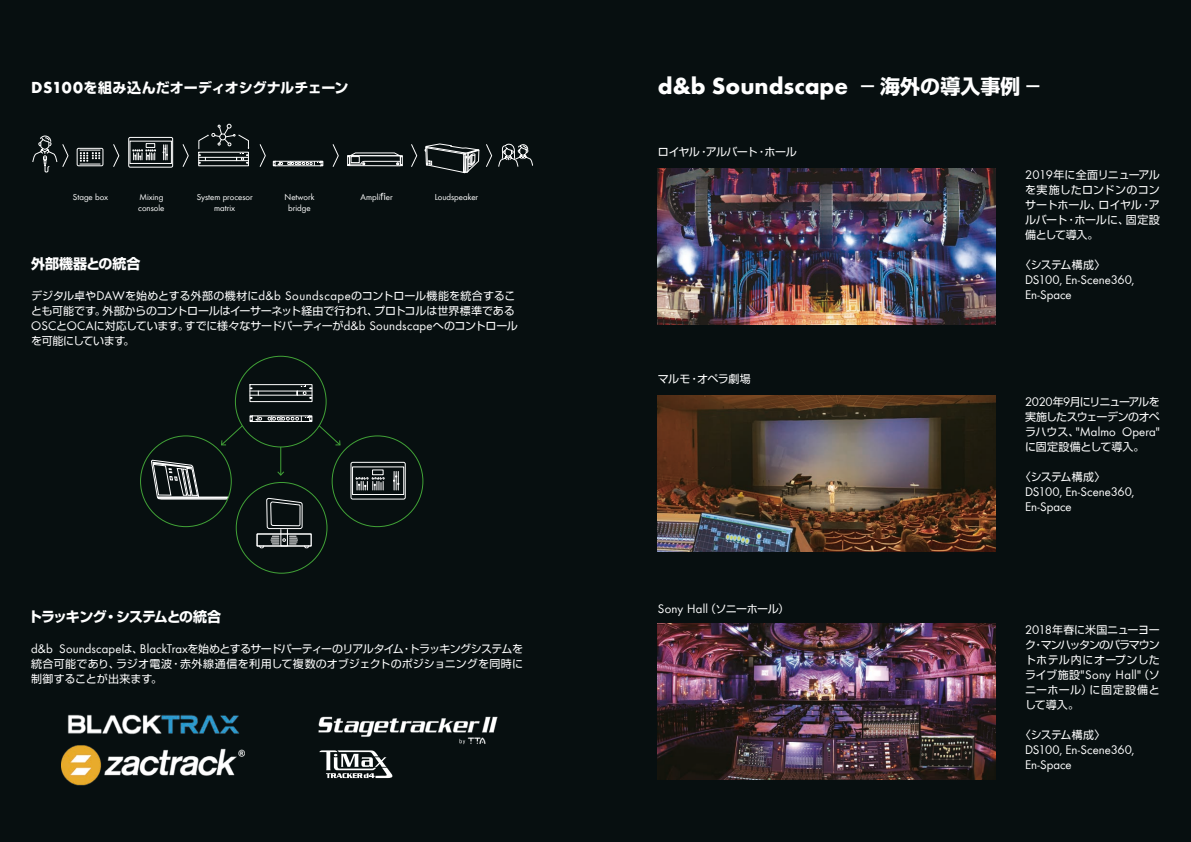
<style>
.page{position:relative;width:1191px;height:842px;background:#070f10}
.page>*{position:absolute;margin:0;border:0;box-sizing:border-box;transform-origin:0 0}
.t1{font:700 24px "dbaudio Futura Japanese";color:#fff}
.t2{font:700 14px "dbaudio Futura Japanese";letter-spacing:-.01em;color:#fff}
.t3{font:700 14px "dbaudio Futura Japanese";letter-spacing:-.075em;color:#fff}
.t4{font:13px/15px "dbaudio Futura Japanese";color:#fff}
.t5{font:13px "dbaudio Futura Japanese";letter-spacing:.025em;color:#fff}
.t6{font:11px/15px "dbaudio Futura Japanese";letter-spacing:-.015em;color:#fff;text-align:justify}
.t7{font:11px/15px "dbaudio Futura Japanese";letter-spacing:-.08em;color:#fff}
.t8{font:11px/15px "dbaudio Futura Japanese";letter-spacing:.03em;color:#fff}
.t9{font:11px "dbaudio Futura Japanese";letter-spacing:-.055em;color:#fff}
.t10{font:11px "dbaudio Futura Japanese";letter-spacing:-.04em;color:#fff}
.t11{font:9px/10.8px "dbaudio Futura Japanese";color:#fff;text-align:center}
.s1{font-size:16.5px}
.s2{font-size:20px}
.s3{font-size:13px}
.s4{font-size:11px}
</style>
<div class="page">
<svg style="left:424px;top:143px;width:55px;height:31px"></svg>
<svg style="left:347px;top:153px;width:55px;height:13px"></svg>
<hr style="left:275px;top:166px;width:46px;height:1px;background:#fff">
<svg style="left:273px;top:161px;width:50px;height:5px"></svg>
<svg style="left:33px;top:136px;width:24px;height:37px"></svg>
<div style="left:130px;top:141px;width:41px;height:23px;border:1px solid #fff"></div>
<div style="left:129px;top:137px;width:44px;height:30px;border:1px solid #fff;border-radius:2px"></div>
<svg style="left:163px;top:145px;width:5px;height:15px"></svg>
<div style="left:146px;top:143px;width:9px;height:5px;border:1px solid #fff"></div>
<svg style="left:133px;top:149px;width:23px;height:11px"></svg>
<div style="left:77px;top:148px;width:26px;height:18px;border:1px solid #fff;border-radius:2px"></div>
<svg style="left:80px;top:150px;width:20px;height:15px"></svg>
<svg style="left:498px;top:143px;width:35px;height:24px"></svg>
<svg style="left:113px;top:144px;width:6px;height:23px"></svg>
<svg style="left:63px;top:144px;width:5px;height:23px"></svg>
<svg style="left:183px;top:144px;width:5px;height:23px"></svg>
<svg style="left:260px;top:144px;width:5px;height:23px"></svg>
<svg style="left:333px;top:144px;width:5px;height:23px"></svg>
<svg style="left:411px;top:144px;width:6px;height:23px"></svg>
<svg style="left:486px;top:144px;width:6px;height:23px"></svg>
<svg style="left:198px;top:124px;width:51px;height:42px"></svg>
<div style="left:257px;top:534px;width:54px;height:12px;border:1px solid #fff"></div>
<svg style="left:271px;top:536px;width:26px;height:9px"></svg>
<svg style="left:266px;top:498px;width:36px;height:31px"></svg>
<div style="left:352px;top:467px;width:52px;height:28px;border:1px solid #fff"></div>
<div style="left:351px;top:462px;width:54px;height:37px;border:1px solid #fff;border-radius:2px"></div>
<svg style="left:393px;top:471px;width:6px;height:19px"></svg>
<div style="left:372px;top:470px;width:11px;height:5px;border:1px solid #fff"></div>
<svg style="left:356px;top:477px;width:28px;height:13px"></svg>
<svg style="left:151px;top:460px;width:78px;height:39px"></svg>
<svg style="left:221px;top:425px;width:22px;height:20px"></svg>
<svg style="left:319px;top:425px;width:21px;height:20px"></svg>
<svg style="left:250px;top:384px;width:62px;height:18px"></svg>
<hr style="left:252px;top:416px;width:57px;height:1px;background:#fff">
<hr style="left:252px;top:421px;width:57px;height:1px;background:#fff">
<svg style="left:250px;top:415px;width:12px;height:7px"></svg>
<svg style="left:268px;top:415px;width:44px;height:7px"></svg>
<svg style="left:277px;top:447px;width:7px;height:29px"></svg>
<img style="left:658px;top:169px;width:337px;height:156px">
<img style="left:658px;top:395px;width:337px;height:156px">
<img style="left:658px;top:624px;width:337px;height:156px">
<img style="left:67px;top:714px;width:172px;height:21px">
<img style="left:62px;top:745px;width:183px;height:40px">
<img style="left:318px;top:716px;width:180px;height:29px">
<svg style="left:319px;top:750px;width:74px;height:28px"></svg>
<p class="t2" style="left:31px;top:77px;width:319px"><span class="s1">DS100</span>を組み込んだオーディオシグナルチェーン</p>
<h1 class="t1" style="left:658px;top:65px;width:384px">d&amp;b Soundscape <span class="s2">－ 海外の導入事例 －</span></h1>
<p class="t11" style="left:73px;top:191px;width:37px">Stage box</p>
<p class="t11" style="left:138px;top:191px;width:28px;text-align:left">Mixing console</p>
<p class="t11" style="left:197px;top:191px;width:58px">System procesor matrix</p>
<p class="t11" style="left:284px;top:191px;width:31px">Network bridge</p>
<p class="t11" style="left:360px;top:191px;width:34px">Amplifier</p>
<p class="t11" style="left:435px;top:191px;width:45px">Loudspeaker</p>
<p class="t2" style="left:31px;top:253px;width:111px">外部機器との統合</p>
<p class="t6" style="left:31px;top:287px;width:488px;text-align:left">デジタル卓や<span class="s3">DAW</span>を始めとする外部の機材に<span class="s3">d&amp;b Soundscape</span>のコントロール機能を統合することも可能です。外部からのコントロールはイーサーネット経由で行われ、プロトコルは世界標準である<span class="s3">OSC</span>と<span class="s3">OCA</span>に対応しています。すでに様々なサードパーティーが<span class="s3">d&amp;b Soundscape</span>へのコントロールを可能にしています。</p>
<p class="t3" style="left:28px;top:606px;width:194px">トラッキング・システムとの統合</p>
<p class="t6" style="left:31px;top:640px;width:493px"><span class="s3">d&amp;b Soundscape</span>は、<span class="s3">BlackTrax</span>を始めとするサードパーティーのリアルタイム・トラッキングシステムを統合可能であり、ラジオ電波・赤外線通信を利用して複数のオブジェクトのポジショニングを同時に制御することが出来ます。</p>
<p class="t9" style="left:658px;top:143px;width:140px">ロイヤル・アルバート・ホール</p>
<p class="t10" style="left:658px;top:370px;width:94px">マルモ・オペラ劇場</p>
<p class="t4" style="left:658px;top:599px;width:133px">Sony Hall<span class="s4">（ソニーホール）</span></p>
<p class="t6" style="left:1025px;top:166px;width:136px"><span class="s3">2019</span>年に全面リニューアルを実施したロンドンのコンサートホール、ロイヤル・アルバート・ホールに、固定設備として導入。</p>
<p class="t6" style="left:1020px;top:256px;width:87px">〈システム構成〉</p>
<p class="t4" style="left:1025px;top:270px;width:111px">DS100, En-Scene360,<br>En-Space</p>
<p class="t7" style="left:1025px;top:393px;width:136px"><span class="s3">2020</span>年<span class="s3">9</span>月にリニューアルを実施したスウェーデンのオペ</p>
<p class="t4" style="left:1025px;top:422px;width:136px"><span class="s4">ラハウス、</span>"Malmo Opera"</p>
<p class="t6" style="left:1025px;top:438px;width:121px">に固定設備として導入。</p>
<p class="t6" style="left:1020px;top:468px;width:87px">〈システム構成〉</p>
<p class="t4" style="left:1025px;top:482px;width:111px">DS100, En-Scene360,<br>En-Space</p>
<p class="t6" style="left:1025px;top:621px;width:136px"><span class="s3">2018</span>年春に米国ニューヨーク・マンハッタンのパラマウントホテル内にオープンした</p>
<p class="t5" style="left:1025px;top:663px;width:136px"><span class="s4">ライブ施設</span>"Sony Hall"<span class="s4">（ソ</span></p>
<p class="t8" style="left:1025px;top:681px;width:136px">ニーホール）に固定設備として導入。</p>
<p class="t6" style="left:1020px;top:726px;width:87px">〈システム構成〉</p>
<p class="t4" style="left:1025px;top:740px;width:111px">DS100, En-Scene360,<br>En-Space</p>
</div>
